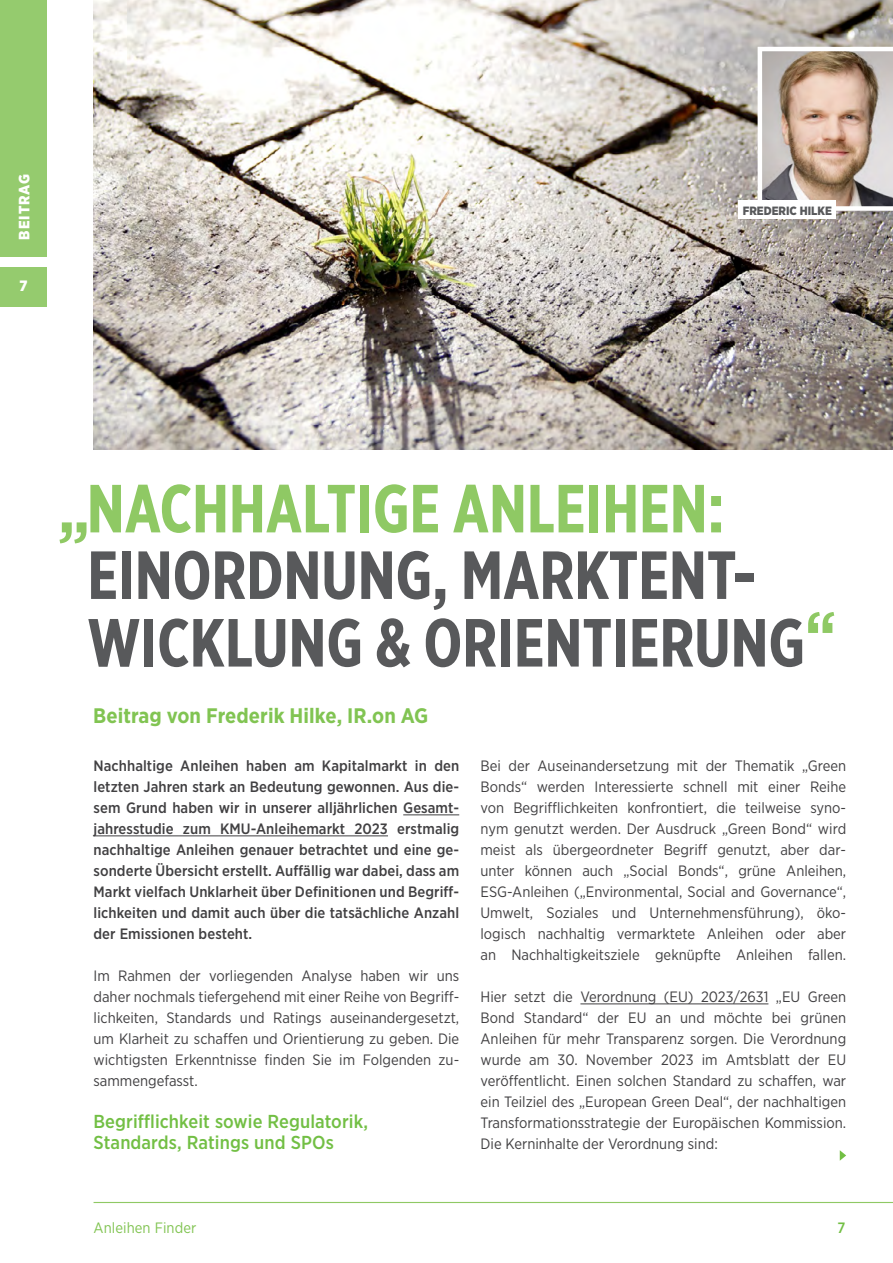
<style>
.page{position:relative;width:893px;height:1263px;background:#fff}
.page>*{position:absolute;margin:0;border:0;box-sizing:border-box;transform-origin:0 0}
.t1{font:700 67.95px "Gotham X Narrow";color:#58595b}
.t2{font:700 67.95px "Gotham X Narrow";color:#8fc964}
.t3{font:700 21px "Gotham Narrow";letter-spacing:.005em;color:#81c452}
.t4{font:500 18.75px/21px "Gotham Narrow";letter-spacing:.005em;color:#72bf44}
.t5{font:15px/21px "Gotham Narrow";color:#414042;text-align:justify}
.t6{font:500 15px/21px "Gotham Narrow";letter-spacing:.005em;color:#414042;text-align:justify}
.t7{font:15px "Gotham Narrow";letter-spacing:.005em;color:#81c452}
.t8{font:900 15px "Gotham Narrow";letter-spacing:.07em;color:#fff}
.t9{font:500 15px "Gotham Narrow";color:#72bf44}
.t10{font:900 12px "Gotham Narrow";color:#58595b}
</style>
<div class="page">
<img style="left:94px;top:0;width:799px;height:450px">
<svg style="left:840px;top:1150px;width:6px;height:11px"></svg>
<img style="left:755px;top:45px;width:138px;height:168px">
<div style="left:738px;top:201px;width:98px;height:18px;background:#fff"></div>
<hr style="left:403px;top:814px;width:56px;height:1px;background:#414042">
<hr style="left:94px;top:835px;width:294px;height:1px;background:#414042">
<hr style="left:580px;top:1003px;width:188px;height:1px;background:#414042">
<div style="left:0;top:0;width:47px;height:257px;background:#95cb6e"></div>
<hr style="left:94px;top:1202px;width:799px;height:1px;background:#8fc964">
<div style="left:0;top:267px;width:47px;height:40px;background:#95cb6e"></div>
<p class="t8" style="left:14px;top:240px;width:67px;rotate:-90deg">BEITRAG</p>
<p class="t8" style="left:19px;top:276px;width:10px">7</p>
<p class="t10" style="left:743px;top:202px;width:91px">FREDERIC HILKE</p>
<h1 class="t2" style="left:58px;top:467px;width:100px">„NACHHALTIGE</h1>
<h1 class="t2" style="left:453px;top:467px;width:68px">ANLEIHEN</h1>
<h1 class="t2" style="left:708px;top:467px;width:19px">:</h1>
<h1 class="t1" style="left:87px;top:533px;width:66px">EINORDNUNG</h1>
<h1 class="t1" style="left:432px;top:533px;width:105px">, MARKTENT</h1>
<h1 class="t1" style="left:732px;top:533px;width:26px">-</h1>
<h1 class="t1" style="left:87px;top:601px;width:35px">WICKLUNG</h1>
<h1 class="t1" style="left:375px;top:601px;width:119px">&amp; ORIENTIERUNG</h1>
<h1 class="t2" style="left:805px;top:594px;width:32px">“</h1>
<h2 class="t3" style="left:93px;top:702px;width:337px">Beitrag von Frederik Hilke, IR.on AG</h2>
<p class="t6" style="left:94px;top:755px;width:367px">Nachhaltige Anleihen haben am Kapitalmarkt in den letzten Jahren stark an Bedeutung gewonnen. Aus die&shy;sem Grund haben wir in unserer alljährlichen Gesamt&shy;jahresstudie zum KMU-Anleihemarkt 2023 erstmalig nachhaltige Anleihen genauer betrachtet und eine ge&shy;sonderte Übersicht erstellt. Auffällig war dabei, dass am Markt vielfach Unklarheit über Definitionen und Begriff&shy;lichkeiten und damit auch über die tatsächliche Anzahl der Emissionen besteht.</p>
<p class="t5" style="left:94px;top:965px;width:367px">Im Rahmen der vorliegenden Analyse haben wir uns daher nochmals tiefergehend mit einer Reihe von Begriff&shy;lichkeiten, Standards und Ratings auseinandergesetzt, um Klarheit zu schaffen und Orientierung zu geben. Die wichtigsten Erkenntnisse finden Sie im Folgenden zu&shy;sammengefasst.</p>
<p class="t4" style="left:94px;top:1111px;width:276px">Begrifflichkeit sowie Regulatorik,<br>Standards, Ratings und SPOs</p>
<p class="t5" style="left:480px;top:755px;width:367px">Bei der Auseinandersetzung mit der Thematik „Green Bonds“ werden Interessierte schnell mit einer Reihe von Begrifflichkeiten konfrontiert, die teilweise syno&shy;nym genutzt werden. Der Ausdruck „Green Bond“ wird meist als übergeordneter Begriff genutzt, aber dar&shy;unter können auch „Social Bonds“, grüne Anleihen, ESG-Anleihen („Environmental, Social and Governance“, Umwelt, Soziales und Unternehmensführung), öko&shy;logisch nachhaltig vermarktete Anleihen oder aber an Nachhaltigkeitsziele geknüpfte Anleihen fallen.</p>
<p class="t5" style="left:480px;top:986px;width:367px">Hier setzt die Verordnung (EU) 2023/2631 „EU Green Bond Standard“ der EU an und möchte bei grünen Anleihen für mehr Transparenz sorgen. Die Verordnung wurde am 30. November 2023 im Amtsblatt der EU veröffentlicht. Einen solchen Standard zu schaffen, war ein Teilziel des „European Green Deal“, der nachhaltigen Transformationsstrategie der Europäischen Kommission.<br>Die Kerninhalte der Verordnung sind:</p>
<p class="t7" style="left:94px;top:1219px;width:104px">Anleihen Finder</p>
<p class="t9" style="left:838px;top:1218px;width:9px">7</p>
</div>
